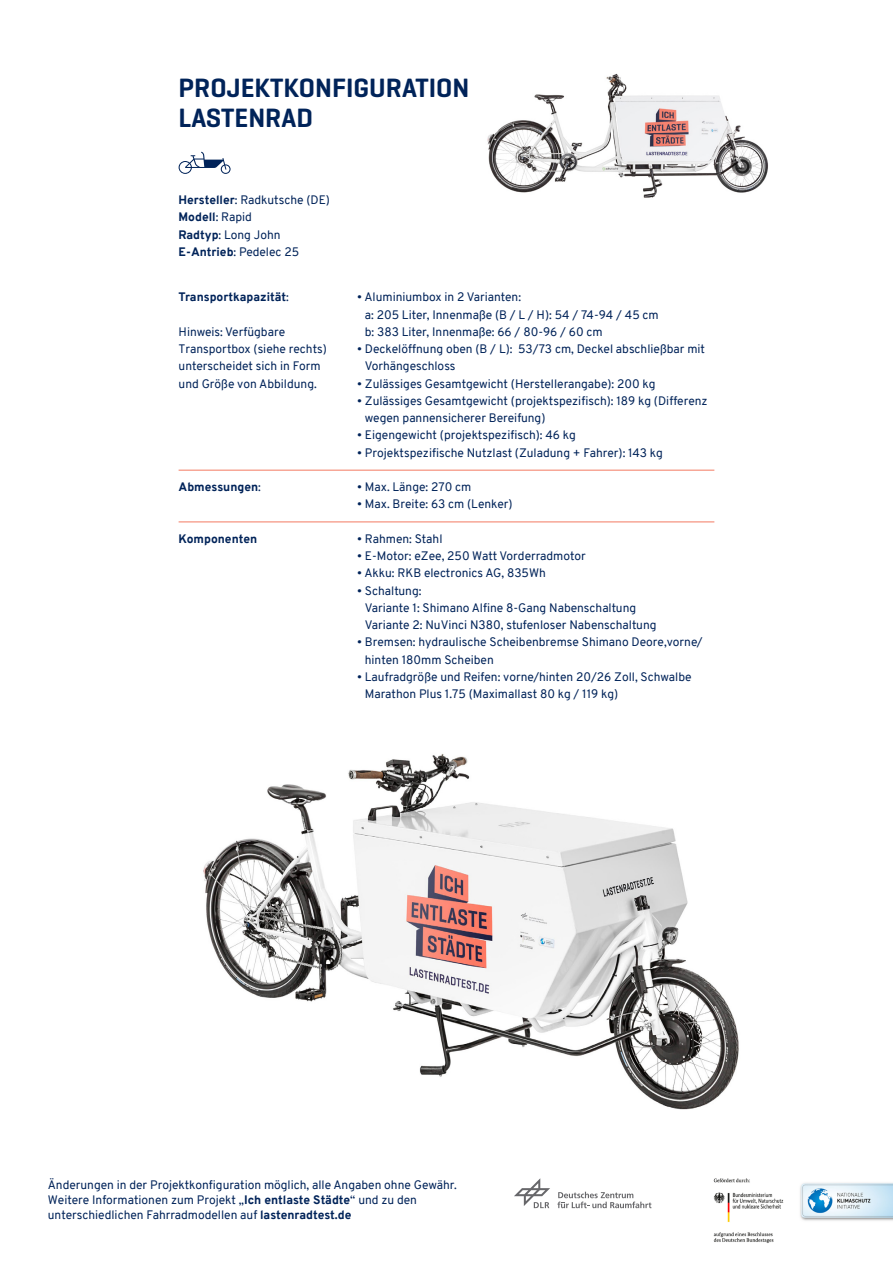
<style>
.page{position:relative;width:893px;height:1263px;background:#fff}
.page>*{position:absolute;margin:0;border:0;box-sizing:border-box;transform-origin:0 0}
.t1{font:600 27px/30px "Geogrotesque";color:#002359}
.t2{font:12px/17.2px "Overpass";color:#002359}
.t3{font:800 12px "Overpass";color:#002359}
.s1{font-weight:800}
.s2{font-weight:400}
</style>
<div class="page">
<svg style="left:178px;top:152px;width:53px;height:22px"></svg>
<hr style="left:179px;top:470px;width:535px;height:1px;background:#f37a62">
<hr style="left:179px;top:521px;width:535px;height:1px;background:#f37a62">
<img style="left:203px;top:753px;width:536px;height:357px">
<img style="left:487px;top:73px;width:281px;height:125px">
<svg style="left:514px;top:1178px;width:36px;height:30px"></svg>
<svg style="left:557px;top:1192px;width:94px;height:16px"></svg>
<img style="left:713px;top:1178px;width:180px;height:65px">
<h1 class="t1" style="left:179px;top:72px;width:292px">PROJEKTKONFIGURATION<br>LASTENRAD</h1>
<p class="t2" style="left:179px;top:191px;width:153px"><span class="s1">Hersteller</span>: Radkutsche (DE)<br><span class="s1">Modell</span>: Rapid<br><span class="s1">Radtyp</span>: Long John<br><span class="s1">E-Antrieb</span>: Pedelec 25</p>
<p class="t3" style="left:179px;top:289px;width:112px">Transportkapazität<span class="s2">:</span></p>
<p class="t2" style="left:179px;top:323px;width:150px">Hinweis: Verfügbare<br>Transportbox (siehe rechts) unterscheidet sich in Form und Größe von Abbildung.</p>
<p class="t3" style="left:179px;top:478px;width:84px">Abmessungen<span class="s2">:</span></p>
<p class="t3" style="left:179px;top:530px;width:80px">Komponenten</p>
<p class="t2" style="left:365px;top:289px;width:295px;text-indent:-8px">• Aluminiumbox in 2 Varianten:<br>a: 205 Liter, Innenmaße (B / L / H): 54 / 74-94 / 45 cm b: 383 Liter, Innenmaße: 66 / 80-96 / 60 cm</p>
<p class="t2" style="left:365px;top:340px;width:342px;text-indent:-8px">• Deckelöffnung oben (B / L): 53/73 cm, Deckel abschließbar mit<br>Vorhängeschloss</p>
<p class="t2" style="left:357px;top:375px;width:300px">• Zulässiges Gesamtgewicht (Herstellerangabe): 200 kg</p>
<p class="t2" style="left:365px;top:392px;width:344px;text-indent:-8px">• Zulässiges Gesamtgewicht (projektspezifisch): 189 kg (Differenz wegen pannensicherer Bereifung)</p>
<p class="t2" style="left:357px;top:426px;width:220px">• Eigengewicht (projektspezifisch): 46 kg</p>
<p class="t2" style="left:357px;top:444px;width:307px">• Projektspezifische Nutzlast (Zuladung + Fahrer): 143 kg</p>
<p class="t2" style="left:357px;top:478px;width:116px">• Max. Länge: 270 cm</p>
<p class="t2" style="left:357px;top:495px;width:157px">• Max. Breite: 63 cm (Lenker)</p>
<p class="t2" style="left:357px;top:530px;width:87px">• Rahmen: Stahl</p>
<p class="t2" style="left:357px;top:547px;width:230px">• E-Motor: eZee, 250 Watt Vorderradmotor</p>
<p class="t2" style="left:357px;top:564px;width:190px">• Akku: RKB electronics AG, 835Wh</p>
<p class="t2" style="left:365px;top:582px;width:293px;text-indent:-8px">• Schaltung:<br>Variante 1: Shimano Alfine 8-Gang Nabenschaltung<br>Variante 2: NuVinci N380, stufenloser Nabenschaltung</p>
<p class="t2" style="left:365px;top:633px;width:339px;text-indent:-8px">• Bremsen: hydraulische Scheibenbremse Shimano Deore,vorne/ hinten 180mm Scheiben</p>
<p class="t2" style="left:365px;top:668px;width:328px;text-indent:-8px">• Laufradgröße und Reifen: vorne/hinten 20/26 Zoll, Schwalbe<br>Marathon Plus 1.75 (Maximallast 80 kg / 119 kg)</p>
<p class="t2" style="left:48px;top:1177px;width:411px;line-height:15px">Änderungen in der Projektkonfiguration möglich, alle Angaben ohne Gewähr.<br>Weitere Informationen zum Projekt „<span class="s1">Ich entlaste Städte</span>“ und zu den unterschiedlichen Fahrradmodellen auf <span class="s1">lastenradtest.de</span></p>
</div>
